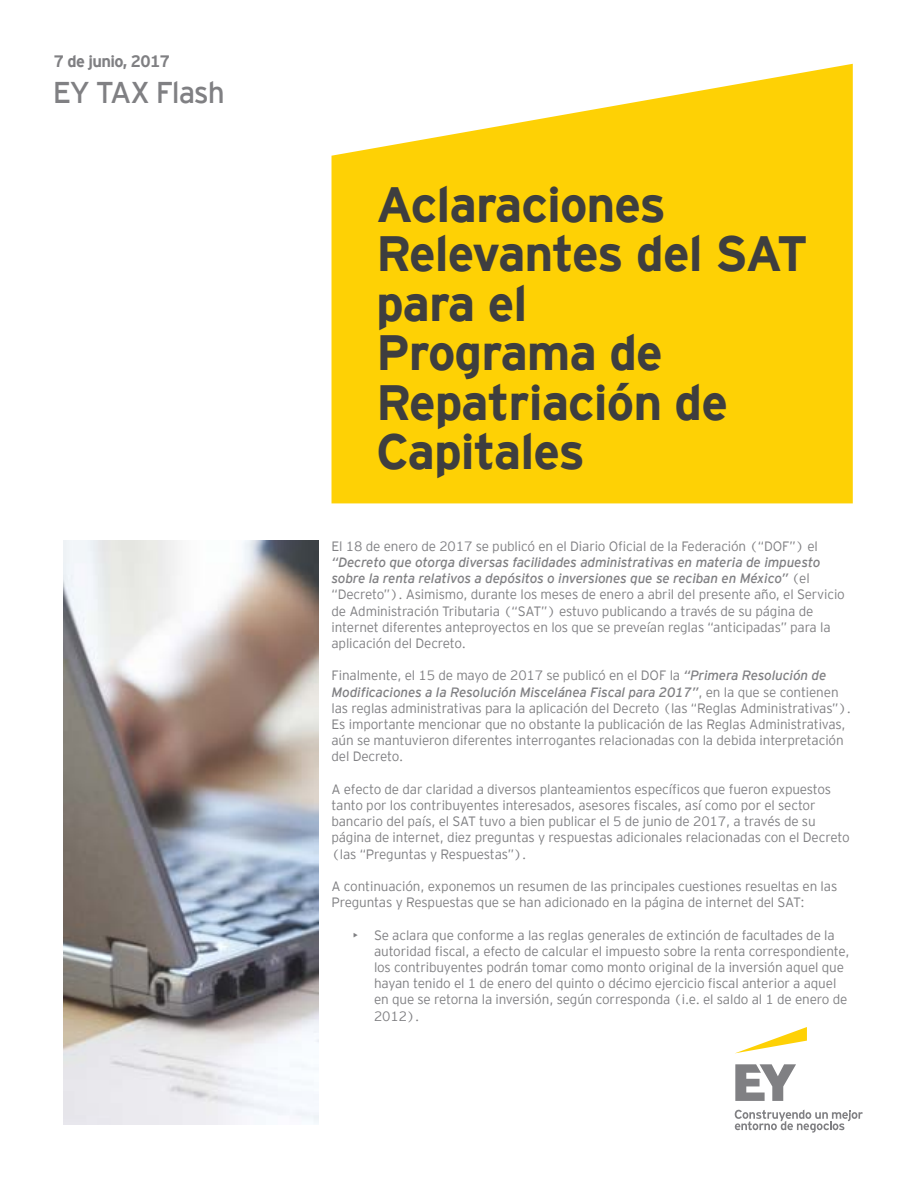
<style>
.page{position:relative;width:918px;height:1188px;background:#fff}
.page>*{position:absolute;margin:0;border:0;box-sizing:border-box;transform-origin:0 0}
.t1{font:700 49.5px/49.5px "EY Interstate";letter-spacing:-.02em;color:#3e3e3f}
.t2{font:30px "EY Interstate";letter-spacing:-.04em;color:#808083}
.t3{font:700 16.5px "EY Interstate";letter-spacing:-.04em;color:#808083}
.t4{font:300 13.5px/16.2px "EY Interstate";letter-spacing:-.01em;color:#808083}
.s1{font-weight:400;font-style:italic}
</style>
<div class="page">
<svg style="left:332px;top:64px;width:521px;height:440px;background:#fed51f"></svg>
<svg style="left:735px;top:1064px;width:61px;height:37px"></svg>
<svg style="left:735px;top:1110px;width:128px;height:23px"></svg>
<svg style="left:736px;top:1027px;width:71px;height:26px"></svg>
<img style="left:64px;top:540px;width:255px;height:584px">
<p class="t3" style="left:54px;top:52px;width:118px">7 de junio, 2017</p>
<h2 class="t2" style="left:53px;top:75px;width:174px">EY TAX Flash</h2>
<h1 class="t1" style="left:376px;top:179px;width:434px">Aclaraciones<br>Relevantes del SAT para el<br>Programa de<br>Repatriación de<br>Capitales</h1>
<p class="t4" style="left:332px;top:538px;width:488px">El 18 de enero de 2017 se publicó en el Diario Oficial de la Federación (“DOF”) el</p>
<p class="t4" style="left:332px;top:554px;width:515px"><span class="s1">“Decreto que otorga diversas facilidades administrativas en materia de impuesto sobre la renta relativos a depósitos o inversiones que se reciban en México”</span> (el “Decreto”). Asimismo, durante los meses de enero a abril del presente año, el Servicio de Administración Tributaria (“SAT”) estuvo publicando a través de su página de internet diferentes anteproyectos en los que se preveían reglas “anticipadas” para la aplicación del Decreto.</p>
<p class="t4" style="left:332px;top:667px;width:521px">Finalmente, el 15 de mayo de 2017 se publicó en el DOF la <span class="s1">“Primera Resolución de Modificaciones a la Resolución Miscelánea Fiscal para 2017”</span>, en la que se contienen las reglas administrativas para la aplicación del Decreto (las “Reglas Administrativas”).<br>Es importante mencionar que no obstante la publicación de las Reglas Administrativas, aún se mantuvieron diferentes interrogantes relacionadas con la debida interpretación del Decreto.</p>
<p class="t4" style="left:332px;top:781px;width:520px">A efecto de dar claridad a diversos planteamientos específicos que fueron expuestos tanto por los contribuyentes interesados, asesores fiscales, así como por el sector bancario del país, el SAT tuvo a bien publicar el 5 de junio de 2017, a través de su página de internet, diez preguntas y respuestas adicionales relacionadas con el Decreto (las “Preguntas y Respuestas”).</p>
<p class="t4" style="left:332px;top:878px;width:507px">A continuación, exponemos un resumen de las principales cuestiones resueltas en las<br>Preguntas y Respuestas que se han adicionado en la página de internet del SAT:</p>
<p class="t4" style="left:374px;top:927px;width:477px;text-indent:-21px">• Se aclara que conforme a las reglas generales de extinción de facultades de la autoridad fiscal, a efecto de calcular el impuesto sobre la renta correspondiente, los contribuyentes podrán tomar como monto original de la inversión aquel que hayan tenido el 1 de enero del quinto o décimo ejercicio fiscal anterior a aquel en que se retorna la inversión, según corresponda (i.e. el saldo al 1 de enero de 2012).</p>
</div>
